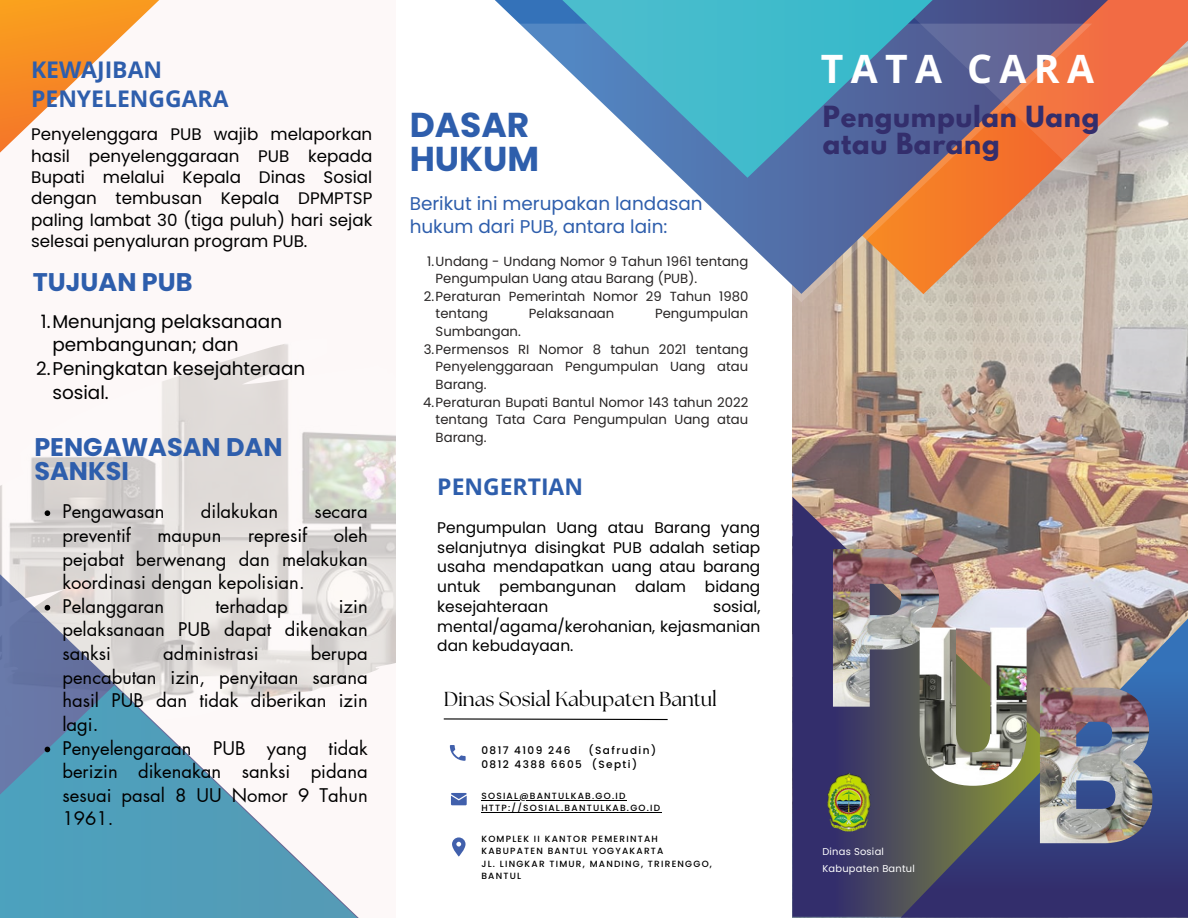
<style>
.page{position:relative;width:1188px;height:918px;background:#fdf8f8}
.page>*{position:absolute;margin:0;border:0;box-sizing:border-box;transform-origin:0 0}
.t1{font:700 39.15px "Open Sans";letter-spacing:.19em;color:#fff}
.t2{font:700 34.5px "Poppins";color:#2e5eac}
.t3{font:700 25.8px/27px "League Spartan";letter-spacing:.03em;color:#332e6c}
.t4{font:700 25.5px/24.8px "Poppins";color:#2e5eac}
.t5{font:700 22.95px/29.2px "Open Sans";color:#2e5eac}
.t6{font:20.25px "The Seasons";color:#000}
.t7{font:18.45px/23.7px "Futura LT Pro";color:#000;text-align:justify}
.t8{font:18.45px/23.7px "Poppins";color:#000}
.t9{font:18.45px/23.7px "Poppins";color:#2e5eac}
.t10{font:16.65px/21.5px "Poppins";color:#000;text-align:justify}
.t11{font:15.45px/19.8px "Poppins";color:#000;text-align:justify}
.t12{font:13.2px/17.5px "Poppins";color:#272424}
.t13{font:500 10.5px "Poppins";letter-spacing:.135em;color:#000}
.t14{font:9.9px "Poppins";letter-spacing:.025em;color:#fff}
.t15{font:500 9px/12.5px "Poppins";letter-spacing:.135em;color:#000}
</style>
<div class="page">
<img style="left:792px;top:294px;width:396px;height:203px">
<img style="left:0;top:344px;width:396px;height:322px">
<div style="left:396px;top:0;width:396px;height:918px;background:#fff"></div>
<svg style="left:0;top:501px;width:380px;height:184px"></svg>
<svg style="left:0;top:0;width:159px;height:153px"></svg>
<svg style="left:1152px;top:163px;width:36px;height:131px;background:#d9d6cb"></svg>
<svg style="left:495px;top:0;width:657px;height:294px"></svg>
<svg style="left:933px;top:0;width:255px;height:163px;background:#bf847c"></svg>
<svg style="left:511px;top:24px;width:581px;height:278px"></svg>
<svg style="left:562px;top:0;width:371px;height:178px;background:#5ba3c2"></svg>
<img style="left:792px;top:497px;width:396px;height:420px">
<svg style="left:901px;top:618px;width:287px;height:300px;background:#565b79"></svg>
<img style="left:823px;top:773px;width:53px;height:60px">
<img style="left:833px;top:549px;width:106px;height:158px">
<img style="left:920px;top:628px;width:107px;height:158px">
<img style="left:1040px;top:688px;width:112px;height:155px">
<svg style="left:0;top:685px;width:359px;height:233px;fill:#53a0bc"></svg>
<svg style="left:45px;top:510px;width:5px;height:6px"></svg>
<svg style="left:45px;top:605px;width:5px;height:6px"></svg>
<svg style="left:45px;top:747px;width:5px;height:5px"></svg>
<svg style="left:443px;top:718px;width:225px;height:3px"></svg>
<svg style="left:450px;top:745px;width:16px;height:16px"></svg>
<svg style="left:451px;top:793px;width:16px;height:12px"></svg>
<hr style="left:481px;top:800px;width:146px;height:1px;background:#000">
<hr style="left:481px;top:812px;width:180px;height:1px;background:#000">
<svg style="left:452px;top:837px;width:14px;height:20px"></svg>
<p class="t5" style="left:31px;top:54px;width:199px">KEWAJIBAN<br>PENYELENGGARA</p>
<p class="t10" style="left:31px;top:124px;width:343px">Penyelenggara PUB wajib melaporkan hasil penyelenggaraan PUB kepada Bupati melalui Kepala Dinas Sosial dengan tembusan Kepala DPMPTSP paling lambat 30 (tiga puluh) hari sejak selesai penyaluran program PUB.</p>
<p class="t4" style="left:33px;top:270px;width:161px">TUJUAN PUB</p>
<p class="t8" style="left:52px;top:309px;width:231px;text-indent:-12px">1.Menunjang pelaksanaan pembangunan; dan</p>
<p class="t8" style="left:52px;top:357px;width:254px;text-indent:-16px">2.Peningkatan kesejahteraan sosial.</p>
<p class="t4" style="left:34px;top:434px;width:250px">PENGAWASAN DAN<br>SANKSI</p>
<p class="t7" style="left:62px;top:500px;width:104px">Pengawasan</p>
<p class="t7" style="left:201px;top:500px;width:79px">dilakukan</p>
<p class="t7" style="left:315px;top:500px;width:55px">secara</p>
<p class="t7" style="left:62px;top:524px;width:70px">preventif</p>
<p class="t7" style="left:157px;top:524px;width:66px">maupun</p>
<p class="t7" style="left:248px;top:524px;width:61px">represif</p>
<p class="t7" style="left:62px;top:524px;width:307px;text-indent:271px">oleh pejabat berwenang dan melakukan koordinasi dengan kepolisian.</p>
<p class="t7" style="left:62px;top:595px;width:103px">Pelanggaran</p>
<p class="t7" style="left:215px;top:595px;width:74px">terhadap</p>
<p class="t7" style="left:62px;top:595px;width:307px;text-indent:276px">izin pelaksanaan PUB dapat dikenakan sanksi</p>
<p class="t7" style="left:62px;top:642px;width:307px;text-indent:248px">berupa pencabutan izin, penyitaan sarana hasil PUB dan tidak diberikan izin lagi.</p>
<p class="t7" style="left:62px;top:737px;width:307px">Penyelengaraan PUB yang tidak berizin dikenakan sanksi pidana sesuai pasal 8 UU Nomor 9 Tahun 1961.</p>
<p class="t7" style="left:163px;top:642px;width:97px">administrasi</p>
<p class="t2" style="left:410px;top:101px;width:121px">DASAR</p>
<p class="t2" style="left:410px;top:135px;width:131px">HUKUM</p>
<p class="t9" style="left:410px;top:191px;width:294px">Berikut ini merupakan landasan hukum dari PUB, antara lain:</p>
<p class="t12" style="left:436px;top:252px;width:314px;text-indent:-8px">1.Undang - Undang Nomor 9 Tahun 1961 tentang<br>Pengumpulan Uang atau Barang (PUB).</p>
<p class="t12" style="left:436px;top:287px;width:314px;text-indent:-12px">2.Peraturan Pemerintah Nomor 29 Tahun 1980 tentang</p>
<p class="t12" style="left:529px;top:305px;width:87px">Pelaksanaan</p>
<p class="t12" style="left:655px;top:305px;width:95px">Pengumpulan</p>
<p class="t12" style="left:436px;top:323px;width:87px">Sumbangan.</p>
<p class="t12" style="left:436px;top:340px;width:314px;text-align:justify;text-indent:-12px">3.Permensos RI Nomor 8 tahun 2021 tentang Penyelenggaraan Pengumpulan Uang atau Barang.</p>
<p class="t12" style="left:436px;top:393px;width:314px;text-align:justify;text-indent:-12px">4.Peraturan Bupati Bantul Nomor 143 tahun 2022 tentang Tata Cara Pengumpulan Uang atau Barang.</p>
<p class="t5" style="left:437px;top:472px;width:147px">PENGERTIAN</p>
<p class="t11" style="left:437px;top:517px;width:325px">Pengumpulan Uang atau Barang yang selanjutnya disingkat PUB adalah setiap usaha mendapatkan uang atau barang untuk pembangunan dalam bidang kesejahteraan</p>
<p class="t11" style="left:437px;top:596px;width:325px;text-indent:276px">sosial, mental/agama/kerohanian, kejasmanian dan kebudayaan.</p>
<p class="t6" style="left:444px;top:690px;width:275px">Dinas Sosial Kabupaten Bantul</p>
<p class="t13" style="left:481px;top:743px;width:91px">0817 4109 246</p>
<p class="t13" style="left:589px;top:743px;width:69px">(Safrudin)</p>
<p class="t13" style="left:481px;top:757px;width:157px">0812 4388 6605 (Septi)</p>
<p class="t15" style="left:481px;top:790px;width:145px">SOSIAL@BANTULKAB.GO.ID</p>
<p class="t15" style="left:481px;top:802px;width:180px">HTTP://SOSIAL.BANTULKAB.GO.ID</p>
<p class="t15" style="left:481px;top:832px;width:184px">KOMPLEK II KANTOR PEMERINTAH<br>KABUPATEN BANTUL YOGYAKARTA</p>
<p class="t15" style="left:481px;top:857px;width:232px">JL. LINGKAR TIMUR, MANDING, TRIRENGGO,<br>BANTUL</p>
<p class="t1" style="left:821px;top:41px;width:275px">TATA CARA</p>
<p class="t3" style="left:823px;top:106px;width:278px">Pengumpulan Uang atau Barang</p>
<p class="t14" style="left:822px;top:845px;width:63px">Dinas Sosial</p>
<p class="t14" style="left:822px;top:861px;width:94px">Kabupaten Bantul</p>
</div>
